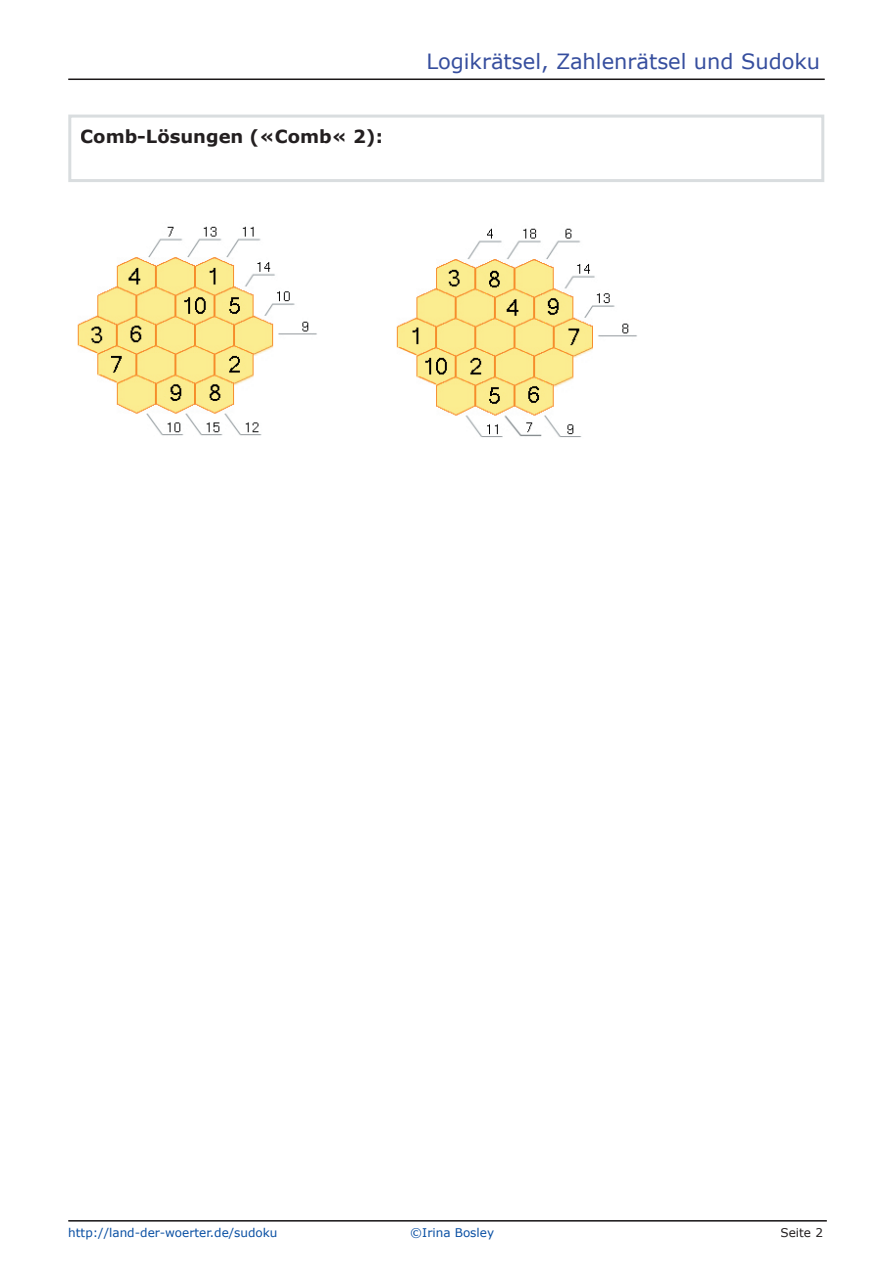
<style>
.page{position:relative;width:893px;height:1263px;background:#fff}
.page>*{position:absolute;margin:0;border:0;box-sizing:border-box;transform-origin:0 0}
.t1{font:21px "Verdana";color:#364e9e}
.t2{font:700 18px "Verdana";color:#231f20}
.t3{font:12px "Verdana";color:#094fa3}
.t4{font:12px "Verdana";color:#231f20}
</style>
<div class="page">
<svg style="left:68px;top:79px;width:757px;height:1px"></svg>
<svg style="left:68px;top:1220px;width:759px;height:1px"></svg>
<hr style="left:68px;top:116px;width:3px;height:65px;background:#d9dddf">
<hr style="left:70px;top:179px;width:753px;height:3px;background:#d9dddf">
<hr style="left:821px;top:116px;width:3px;height:65px;background:#d9dddf">
<hr style="left:70px;top:115px;width:753px;height:3px;background:#d9dddf">
<img style="left:77px;top:226px;width:240px;height:210px">
<img style="left:396px;top:228px;width:241px;height:210px">
<h2 class="t2" style="left:80px;top:125px;width:304px">Comb-Lösungen («Comb« 2):</h2>
<h1 class="t1" style="left:426px;top:48px;width:395px">Logikrätsel, Zahlenrätsel und Sudoku</h1>
<p class="t3" style="left:68px;top:1225px;width:211px">http://land-der-woerter.de/sudoku</p>
<p class="t3" style="left:410px;top:1225px;width:85px">©Irina Bosley</p>
<p class="t4" style="left:781px;top:1225px;width:44px">Seite 2</p>
</div>
